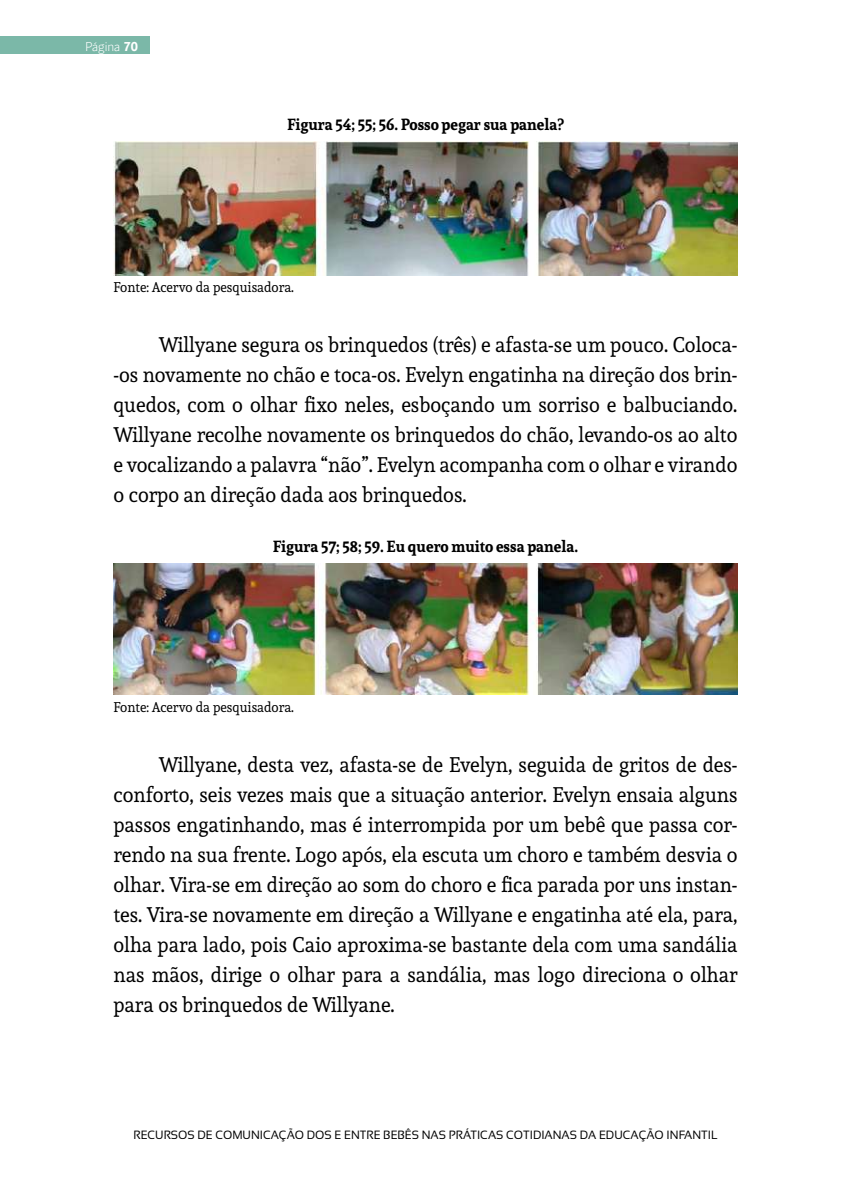
<style>
.page{position:relative;width:851px;height:1191px;background:#fff}
.page>*{position:absolute;margin:0;border:0;box-sizing:border-box;transform-origin:0 0}
.t1{font:21px/30px "Andada";color:#000;text-align:justify;scale:.95 1}
.t2{font:700 16px "Andada";color:#000;scale:.95 1}
.t3{font:14px "Andada";color:#000;scale:.95 1}
.t4{font:300 14px "Dubai";color:#fff;scale:.95 1}
.t5{font:12px "Sansation";color:#000;scale:.95 1}
.s1{font-weight:700}
</style>
<div class="page">
<div style="left:0;top:36px;width:149px;height:18px;background:#7bb8a8"></div>
<img style="left:113px;top:141px;width:624px;height:134px">
<img style="left:113px;top:563px;width:624px;height:131px">
<p class="t4" style="left:85px;top:36px;width:57px">Página <span class="s1">70</span></p>
<p class="t2" style="left:287px;top:113px;width:293px">Figura 54; 55; 56. Posso pegar sua panela?</p>
<p class="t3" style="left:113px;top:278px;width:192px">Fonte: Acervo da pesquisadora.</p>
<p class="t1" style="left:113px;top:329px;width:658px;text-indent:45px">Willyane segura os brinquedos (três) e afasta-se um pouco. Coloca--os novamente no chão e toca-os. Evelyn engatinha na direção dos brin&shy;quedos, com o olhar fixo neles, esboçando um sorriso e balbuciando.<br>Willyane recolhe novamente os brinquedos do chão, levando-os ao alto e vocalizando a palavra “não”. Evelyn acompanha com o olhar e virando o corpo an direção dada aos brinquedos.</p>
<p class="t2" style="left:273px;top:535px;width:323px">Figura 57; 58; 59. Eu quero muito essa panela.</p>
<p class="t3" style="left:113px;top:698px;width:192px">Fonte: Acervo da pesquisadora.</p>
<p class="t1" style="left:113px;top:749px;width:658px;text-indent:45px">Willyane, desta vez, afasta-se de Evelyn, seguida de gritos de des&shy;conforto, seis vezes mais que a situação anterior. Evelyn ensaia alguns passos engatinhando, mas é interrompida por um bebê que passa cor&shy;rendo na sua frente. Logo após, ela escuta um choro e também desvia o olhar. Vira-se em direção ao som do choro e fica parada por uns instan&shy;tes. Vira-se novamente em direção a Willyane e engatinha até ela, para, olha para lado, pois Caio aproxima-se bastante dela com uma sandália nas mãos, dirige o olhar para a sandália, mas logo direciona o olhar para os brinquedos de Willyane.</p>
<p class="t5" style="left:133px;top:1128px;width:616px">RECURSOS DE COMUNICAÇÃO DOS E ENTRE BEBÊS NAS PRÁTICAS COTIDIANAS DA EDUCAÇÃO INFANTIL</p>
</div>
